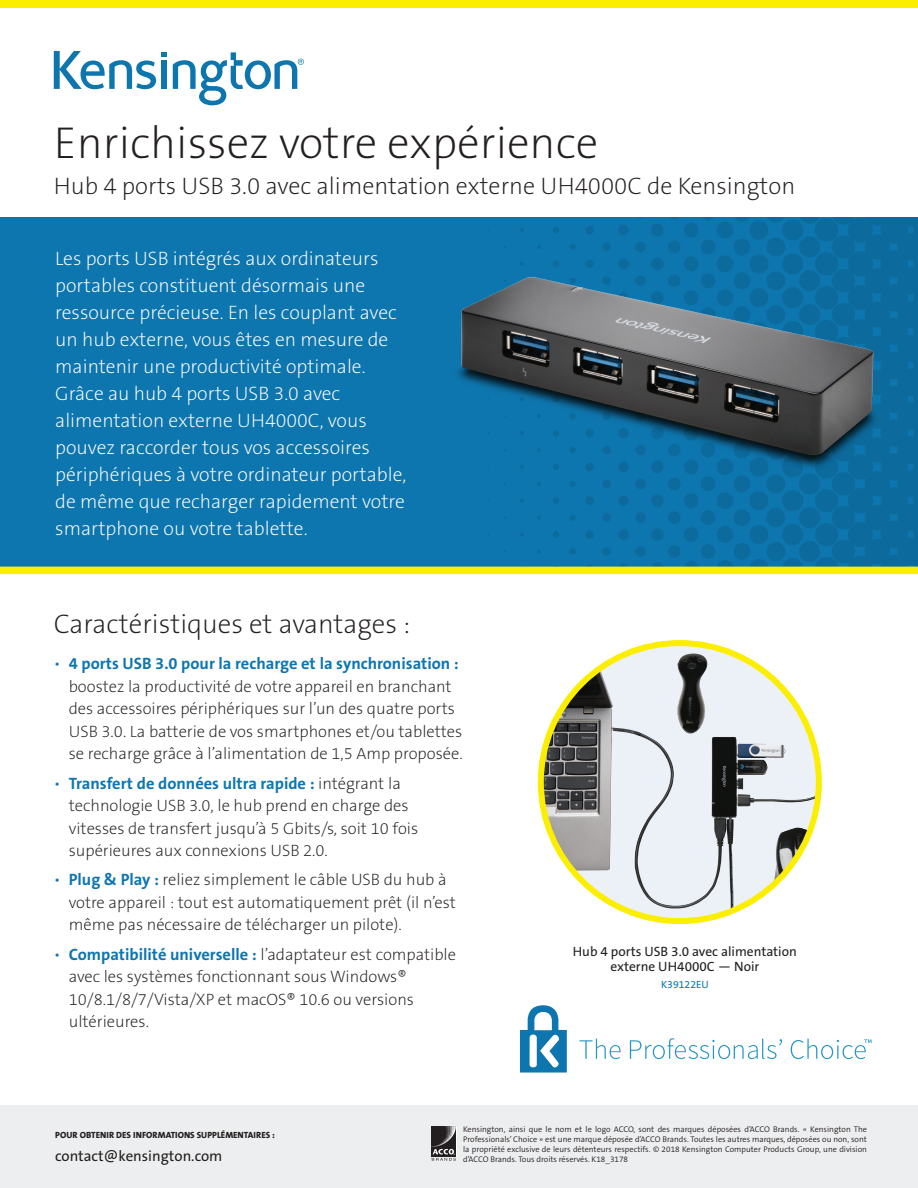
<style>
.page{position:relative;width:918px;height:1188px;background:#fff}
.page>*{position:absolute;margin:0;border:0;box-sizing:border-box;transform-origin:0 0}
.t1{font:45px "The Sans KENSINGTON2 XL";color:#231f20}
.Features{font:27px "The Sans KENSINGTON2 XL";color:#231f20}
.t2{font:24px "The Sans KENSINGTON2 XL";color:#231f20}
.t3{font:19.5px/27px "The Sans KENSINGTON2 XL";color:#fff}
.t4{font:16.5px/22.5px "The Sans KENSINGTON2 XL";color:#231f20}
.t5{font:15px "The Sans KENSINGTON5 Rg";color:#231f20}
.t6{font:13.5px/15px "The Sans KENSINGTON5 Rg";color:#231f20;text-align:center}
.t7{font:10.5px "The Sans KENSINGTON5 Rg";color:#0e76ae}
.t8{font:9px "The Sans KENSINGTON8 XB";color:#231f20}
.t9{font:8.25px/9.9px "The Sans KENSINGTON4 SL";color:#231f20;text-align:justify}
.s1{color:#0e76ae}
.s2{font-family:"The Sans KENSINGTON7 Bd";color:#0e76ae}
</style>
<div class="page">
<div style="left:0;top:217px;width:918px;height:353px;background:#0e76ae"></div>
<div style="left:0;top:567px;width:918px;height:7px;background:#fcee01"></div>
<svg style="left:173px;top:52px;width:131px;height:53px"></svg>
<svg style="left:54px;top:51px;width:113px;height:38px"></svg>
<div style="left:0;top:1105px;width:918px;height:83px;background:#edeeef"></div>
<img style="left:431px;top:1127px;width:25px;height:29px">
<svg style="left:432px;top:1149px;width:24px;height:12px"></svg>
<div style="left:0;top:0;width:918px;height:8px;background:#fcee01"></div>
<svg style="left:541px;top:643px;width:278px;height:278px;background:#d5d8ce"></svg>
<img style="left:541px;top:653px;width:193px;height:259px">
<div style="left:538px;top:640px;width:284px;height:284px;border:6px solid #fcee01;border-radius:50%"></div>
<svg style="left:580px;top:1039px;width:41px;height:20px"></svg>
<svg style="left:630px;top:1038px;width:152px;height:21px"></svg>
<svg style="left:791px;top:1039px;width:81px;height:20px"></svg>
<svg style="left:520px;top:1005px;width:47px;height:68px"></svg>
<img style="left:458px;top:246px;width:460px;height:240px">
<p class="t1" style="left:54px;top:118px;width:546px">Enrichissez votre expérience</p>
<p class="t2" style="left:54px;top:173px;width:743px">Hub 4 ports USB 3.0 avec alimentation externe UH4000C de Kensington</p>
<p class="t3" style="left:55px;top:245px;width:353px">Les ports USB intégrés aux ordinateurs portables constituent désormais une ressource précieuse. En les couplant avec un hub externe, vous êtes en mesure de maintenir une productivité optimale.<br>Grâce au hub 4 ports USB 3.0 avec alimentation externe UH4000C, vous pouvez raccorder tous vos accessoires périphériques à votre ordinateur portable, de même que recharger rapidement votre smartphone ou votre tablette.</p>
<p class="Features" style="left:54px;top:610px;width:358px">Caractéristiques et avantages :</p>
<p class="t4" style="left:69px;top:653px;width:396px;text-indent:-15px"><span class="s1">•</span> <span class="s2">4 ports USB 3.0 pour la recharge et la synchronisation : </span>boostez la productivité de votre appareil en branchant des accessoires périphériques sur l’un des quatre ports USB 3.0. La batterie de vos smartphones et/ou tablettes se recharge grâce à l’alimentation de 1,5 Amp proposée.</p>
<p class="t4" style="left:69px;top:772px;width:351px;text-indent:-15px"><span class="s1">•</span> <span class="s2">Transfert de données ultra rapide :</span> intégrant la technologie USB 3.0, le hub prend en charge des vitesses de transfert jusqu’à 5 Gbits/s, soit 10 fois supérieures aux connexions USB 2.0.</p>
<p class="t4" style="left:69px;top:869px;width:389px;text-indent:-15px"><span class="s1">•</span> <span class="s2">Plug &amp; Play :</span> reliez simplement le câble USB du hub à votre appareil : tout est automatiquement prêt (il n’est même pas nécessaire de télécharger un pilote).</p>
<p class="t4" style="left:69px;top:943px;width:389px;text-indent:-15px"><span class="s1">•</span> <span class="s2">Compatibilité universelle :</span> l’adaptateur est compatible avec les systèmes fonctionnant sous Windows® 10/8.1/8/7/Vista/XP et macOS® 10.6 ou versions ultérieures.</p>
<p class="t6" style="left:573px;top:944px;width:226px">Hub 4 ports USB 3.0 avec alimentation externe UH4000C — Noir</p>
<p class="t7" style="left:661px;top:978px;width:49px">K39122EU</p>
<p class="t8" style="left:55px;top:1130px;width:221px">POUR OBTENIR DES INFORMATIONS SUPPLÉMENTAIRES :</p>
<p class="t5" style="left:55px;top:1148px;width:169px">contact@kensington.com</p>
<p class="t9" style="left:463px;top:1124px;width:405px">Kensington, ainsi que le nom et le logo ACCO, sont des marques déposées d’ACCO Brands. « Kensington The Professionals’ Choice » est une marque déposée d’ACCO Brands. Toutes les autres marques, déposées ou non, sont la propriété exclusive de leurs détenteurs respectifs. © 2018 Kensington Computer Products Group, une division d’ACCO Brands. Tous droits réservés. K18_3178</p>
</div>
